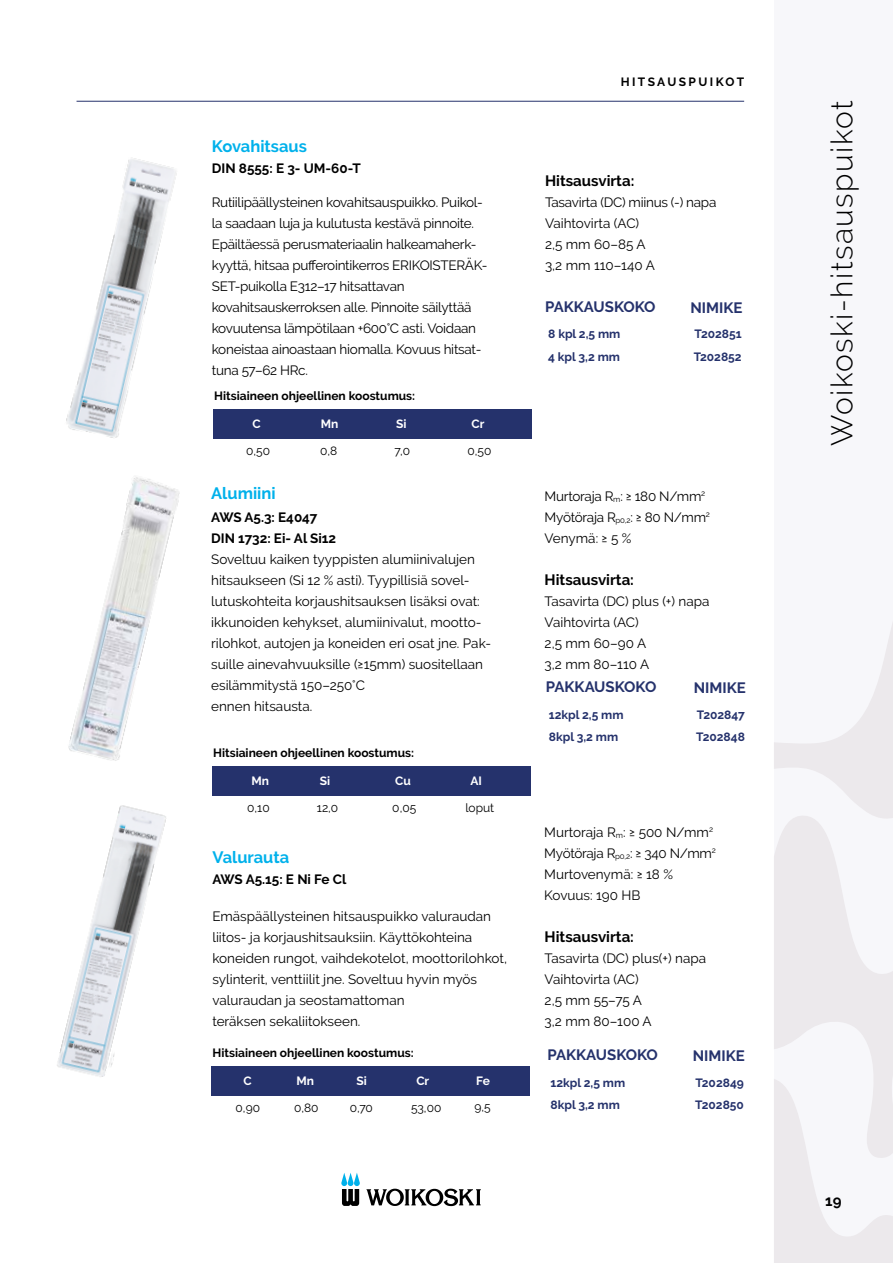
<style>
.page{position:relative;width:893px;height:1263px;background:#fff}
.page>*{position:absolute;margin:0;border:0;box-sizing:border-box;transform-origin:0 0}
.t1{font:300 30px "Raleway";letter-spacing:.05em;color:#000}
.t2{font:700 16.5px "Raleway";color:#00b1eb}
.t3{font:700 15px "Raleway";color:#25326c}
.t4{font:700 15px "Raleway";color:#000}
.t5{font:13.5px/21px "Raleway";letter-spacing:-.005em;color:#000}
.t6{font:700 13.5px/21px "Raleway";color:#000}
.t7{font:700 12px "Raleway";color:#25326c}
.t8{font:700 12px "Raleway";color:#000}
.t9{font:12px "Raleway";color:#000}
.t10{font:700 12px "Raleway";color:#fff}
.t11{font:700 12px "Raleway";letter-spacing:.2em;color:#000}
</style>
<div class="page">
<div style="left:774px;top:0;width:119px;height:1263px;background:#f7f7fa"></div>
<svg style="left:774px;top:623px;width:119px;height:640px"></svg>
<svg style="left:341px;top:1173px;width:19px;height:33px"></svg>
<svg style="left:366px;top:1188px;width:115px;height:18px"></svg>
<hr style="left:77px;top:101px;width:667px;height:1px;background:#25326c">
<img style="left:66px;top:158px;width:111px;height:280px">
<img style="left:68px;top:477px;width:112px;height:284px">
<img style="left:57px;top:805px;width:109px;height:272px">
<div style="left:213px;top:409px;width:319px;height:30px;background:#25326c"></div>
<div style="left:211px;top:1066px;width:319px;height:29px;background:#25326c"></div>
<div style="left:212px;top:766px;width:319px;height:30px;background:#25326c"></div>
<p class="t2" style="left:212px;top:136px;width:97px">Kovahitsaus</p>
<p class="t6" style="left:212px;top:158px;width:150px">DIN 8555: E 3- UM-60-T</p>
<p class="t5" style="left:212px;top:191px;width:277px">Rutiilipäällysteinen kovahitsauspuikko. Puikol&shy;la saadaan luja ja kulutusta kestävä pinnoite.<br>Epäiltäessä perusmateriaalin halkeamaherk&shy;kyyttä, hitsaa pufferointikerros ERIKOISTERÄK-SET-puikolla E312–17 hitsattavan kovahitsauskerroksen alle. Pinnoite säilyttää kovuutensa lämpötilaan +600°C asti. Voidaan koneistaa ainoastaan hiomalla. Kovuus hitsat&shy;tuna 57–62 HRc.</p>
<p class="t8" style="left:214px;top:389px;width:203px">Hitsiaineen ohjeellinen koostumus:</p>
<p class="t10" style="left:252px;top:417px;width:10px">C</p>
<p class="t10" style="left:321px;top:417px;width:19px">Mn</p>
<p class="t10" style="left:396px;top:417px;width:12px">Si</p>
<p class="t10" style="left:472px;top:417px;width:14px">Cr</p>
<p class="t9" style="left:246px;top:444px;width:25px">0,50</p>
<p class="t9" style="left:320px;top:444px;width:19px">0,8</p>
<p class="t9" style="left:394px;top:444px;width:17px">7,0</p>
<p class="t9" style="left:467px;top:443px;width:25px">0,50</p>
<p class="t2" style="left:211px;top:484px;width:66px">Alumiini</p>
<p class="t6" style="left:211px;top:506px;width:126px">AWS A5.3: E4047<br>DIN 1732: Ei- Al Si12</p>
<p class="t5" style="left:211px;top:548px;width:281px">Soveltuu kaiken tyyppisten alumiinivalujen hitsaukseen (Si 12 % asti). Tyypillisiä sovel&shy;lutuskohteita korjaushitsauksen lisäksi ovat: ikkunoiden kehykset, alumiinivalut, mootto&shy;rilohkot, autojen ja koneiden eri osat jne. Pak&shy;suille ainevahvuuksille (≥15mm) suositellaan esilämmitystä 150–250°C<br>ennen hitsausta.</p>
<p class="t8" style="left:213px;top:746px;width:203px">Hitsiaineen ohjeellinen koostumus:</p>
<p class="t10" style="left:251px;top:774px;width:19px">Mn</p>
<p class="t10" style="left:320px;top:774px;width:12px">Si</p>
<p class="t10" style="left:395px;top:774px;width:17px">Cu</p>
<p class="t10" style="left:470px;top:774px;width:13px">AI</p>
<p class="t9" style="left:247px;top:801px;width:24px">0,10</p>
<p class="t9" style="left:317px;top:801px;width:23px">12,0</p>
<p class="t9" style="left:392px;top:801px;width:25px">0,05</p>
<p class="t9" style="left:465px;top:800px;width:30px">loput</p>
<p class="t2" style="left:212px;top:847px;width:78px">Valurauta</p>
<p class="t6" style="left:212px;top:868px;width:136px">AWS A5.15: E Ni Fe Cl</p>
<p class="t5" style="left:212px;top:905px;width:296px">Emäspäällysteinen hitsauspuikko valuraudan liitos- ja korjaushitsauksiin. Käyttökohteina koneiden rungot, vaihdekotelot, moottorilohkot, sylinterit, venttiilit jne. Soveltuu hyvin myös valuraudan ja seostamattoman<br>teräksen sekaliitokseen.</p>
<p class="t8" style="left:213px;top:1046px;width:203px">Hitsiaineen ohjeellinen koostumus:</p>
<p class="t10" style="left:356px;top:1073px;width:12px">Si</p>
<p class="t10" style="left:476px;top:1073px;width:15px">Fe</p>
<p class="t9" style="left:411px;top:1101px;width:32px">53,00</p>
<p class="t10" style="left:244px;top:1073px;width:10px">C</p>
<p class="t10" style="left:297px;top:1073px;width:19px">Mn</p>
<p class="t10" style="left:416px;top:1073px;width:14px">Cr</p>
<p class="t9" style="left:236px;top:1100px;width:26px">0,90</p>
<p class="t9" style="left:294px;top:1100px;width:26px">0,80</p>
<p class="t9" style="left:350px;top:1101px;width:25px">0,70</p>
<p class="t9" style="left:474px;top:1100px;width:18px">9,5</p>
<p class="t11" style="left:621px;top:74px;width:125px">HITSAUSPUIKOT</p>
<p class="t4" style="left:545px;top:172px;width:91px">Hitsausvirta:</p>
<p class="t5" style="left:545px;top:191px;width:173px">Tasavirta (DC) miinus (-) napa<br>Vaihtovirta (AC)<br>2,5 mm 60–85 A<br>3,2 mm 110–140 A</p>
<p class="t3" style="left:545px;top:298px;width:112px">PAKKAUSKOKO</p>
<p class="t3" style="left:690px;top:299px;width:54px">NIMIKE</p>
<p class="t7" style="left:548px;top:327px;width:74px">8 kpl 2,5 mm</p>
<p class="t7" style="left:694px;top:327px;width:49px">T202851</p>
<p class="t7" style="left:548px;top:350px;width:73px">4 kpl 3,2 mm</p>
<p class="t7" style="left:694px;top:350px;width:50px">T202852</p>
<p class="t5" style="left:545px;top:485px;width:167px">Murtoraja R<sub>m</sub>: ≥ 180 N/mm<sup>2<br></sup>Myötöraja R<sub>p0,2</sub>: ≥ 80 N/mm<sup>2<br></sup>Venymä: ≥ 5 %</p>
<p class="t4" style="left:545px;top:571px;width:91px">Hitsausvirta:</p>
<p class="t5" style="left:545px;top:590px;width:166px">Tasavirta (DC) plus (+) napa<br>Vaihtovirta (AC)<br>2,5 mm 60–90 A<br>3,2 mm 80–110 A</p>
<p class="t7" style="left:549px;top:707px;width:76px">12kpl 2,5 mm</p>
<p class="t7" style="left:697px;top:707px;width:50px">T202847</p>
<p class="t7" style="left:549px;top:730px;width:71px">8kpl 3,2 mm</p>
<p class="t7" style="left:696px;top:730px;width:50px">T202848</p>
<p class="t3" style="left:546px;top:678px;width:112px">PAKKAUSKOKO</p>
<p class="t3" style="left:694px;top:679px;width:54px">NIMIKE</p>
<p class="t5" style="left:544px;top:821px;width:173px">Murtoraja R<sub>m</sub>: ≥ 500 N/mm<sup>2<br></sup>Myötöraja R<sub>p0,2</sub>: ≥ 340 N/mm<sup>2<br></sup>Murtovenymä: ≥ 18 %<br>Kovuus: 190 HB</p>
<p class="t4" style="left:545px;top:928px;width:91px">Hitsausvirta:</p>
<p class="t5" style="left:545px;top:947px;width:163px">Tasavirta (DC) plus(+) napa<br>Vaihtovirta (AC)<br>2,5 mm 55–75 A<br>3,2 mm 80–100 A</p>
<p class="t3" style="left:547px;top:1046px;width:112px">PAKKAUSKOKO</p>
<p class="t3" style="left:693px;top:1047px;width:54px">NIMIKE</p>
<p class="t7" style="left:551px;top:1076px;width:76px">12kpl 2,5 mm</p>
<p class="t7" style="left:695px;top:1076px;width:50px">T202849</p>
<p class="t7" style="left:551px;top:1098px;width:71px">8kpl 3,2 mm</p>
<p class="t7" style="left:695px;top:1098px;width:50px">T202850</p>
<h1 class="t1" style="left:824px;top:446px;width:348px;rotate:-90deg">Woikoski-hitsauspuikot</h1>
<p class="t4" style="left:825px;top:1192px;width:18px">19</p>
</div>
